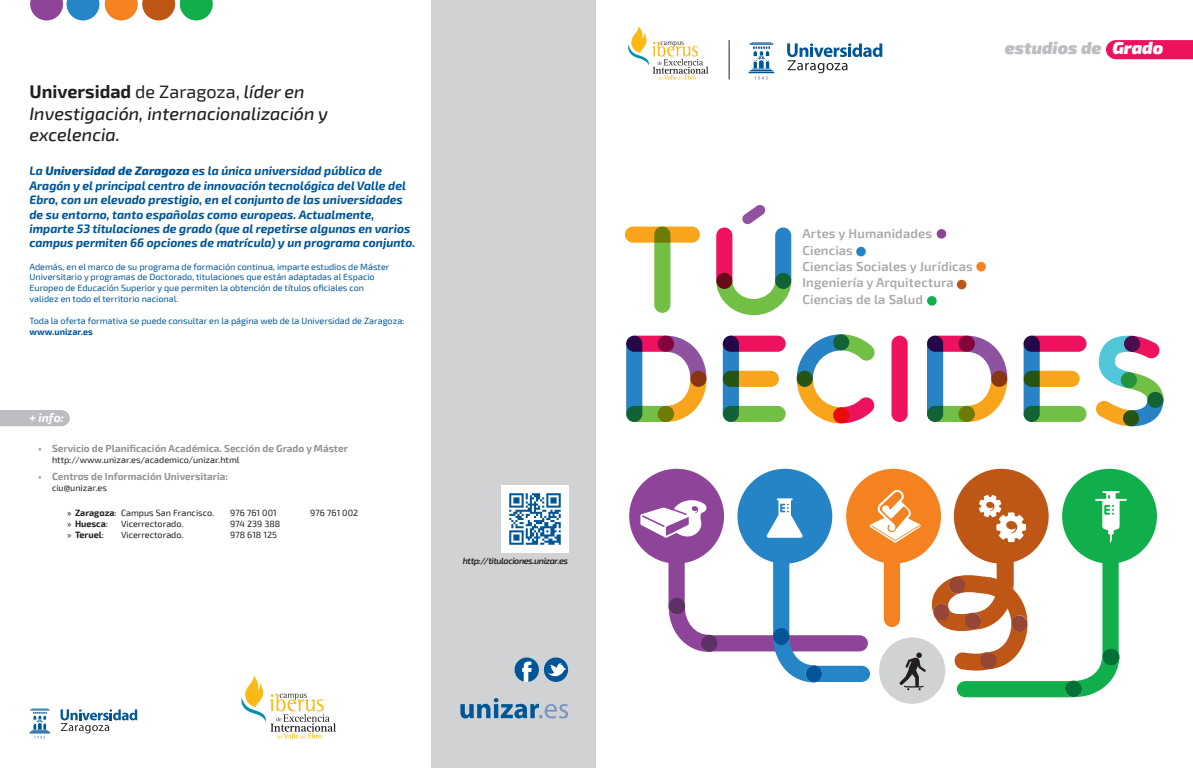
<style>
.page{position:relative;width:1193px;height:768px;background:#fff}
.page>*{position:absolute;margin:0;border:0;box-sizing:border-box;transform-origin:0 0}
.t1{font:italic 500 18px/21.6px "Exo 2";color:#231f20}
.t2{font:italic 900 17px "Exo 2";color:#bcbdc0}
.t3{font:600 13px/16.4px "Exo 2";letter-spacing:.01em;color:#a8a9ad}
.t4{font:italic 700 12px/14.4px "Exo 2";color:#015698}
.t5{font:italic 700 12px "Exo 2";color:#fff}
.t6{font:700 10px "Exo 2";color:#939598}
.t7{font:9px/10.8px "Exo 2";color:#015698}
.t8{font:9px "Exo 2";color:#231f20}
.t9{font:italic 600 9px "Exo 2";letter-spacing:-.05em;color:#231f20}
.t10{font:700 9px "Exo 2";color:#231f20}
.t11{font:700 9px "Exo 2";color:#015698}
.s1{font-weight:700;font-style:normal}
.s2{font-weight:400;font-style:normal}
.s3{font-weight:800}
.s4{font-weight:700}
.s5{font-weight:400}
.s6{font-size:17.2px;color:#fff}
</style>
<div class="page">
<div style="left:654px;top:226px;width:16px;height:87px;background:#71bf44;border-radius:8px"></div>
<svg style="left:625px;top:226px;width:75px;height:17px"></svg>
<div style="left:716px;top:227px;width:16px;height:62px;background:#ed115e;border-radius:8px"></div>
<div style="left:775px;top:227px;width:16px;height:62px;background:#2783c5;border-radius:8px"></div>
<svg style="left:716px;top:273px;width:75px;height:42px"></svg>
<svg style="left:742px;top:205px;width:23px;height:19px"></svg>
<div style="left:723px;top:336px;width:16px;height:86px;background:#2783c5;border-radius:8px"></div>
<svg style="left:723px;top:336px;width:63px;height:16px"></svg>
<svg style="left:723px;top:406px;width:63px;height:16px"></svg>
<svg style="left:723px;top:371px;width:56px;height:16px"></svg>
<div style="left:626px;top:336px;width:16px;height:86px;background:#2783c5;border-radius:8px"></div>
<svg style="left:626px;top:336px;width:48px;height:16px"></svg>
<svg style="left:626px;top:406px;width:48px;height:16px"></svg>
<svg style="left:658px;top:336px;width:48px;height:86px"></svg>
<div style="left:1023px;top:336px;width:17px;height:86px;background:#2783c5;border-radius:8px"></div>
<svg style="left:1023px;top:336px;width:63px;height:16px"></svg>
<svg style="left:1023px;top:406px;width:63px;height:16px"></svg>
<svg style="left:1023px;top:371px;width:57px;height:16px"></svg>
<svg style="left:797px;top:334px;width:77px;height:89px"></svg>
<div style="left:927px;top:336px;width:16px;height:86px;background:#2783c5;border-radius:8px"></div>
<svg style="left:927px;top:336px;width:48px;height:16px"></svg>
<svg style="left:927px;top:406px;width:48px;height:16px"></svg>
<svg style="left:958px;top:336px;width:49px;height:86px"></svg>
<div style="left:891px;top:336px;width:17px;height:86px;background:#ed115e;border-radius:8px"></div>
<svg style="left:1096px;top:336px;width:67px;height:90px"></svg>
<svg style="left:1106px;top:40px;width:87px;height:19px;background:#ed1762"></svg>
<div style="left:431px;top:0;width:164px;height:768px;background:#d1d2d4"></div>
<svg style="left:0;top:410px;width:70px;height:16px"></svg>
<img style="left:501px;top:486px;width:67px;height:67px">
<svg style="left:460px;top:698px;width:108px;height:20px"></svg>
<svg style="left:241px;top:675px;width:95px;height:63px"></svg>
<svg style="left:628px;top:26px;width:80px;height:53px"></svg>
<svg style="left:514px;top:657px;width:54px;height:25px"></svg>
<div style="left:629px;top:469px;width:95px;height:94px;background:#8e4599;border-radius:50%"></div>
<div style="left:737px;top:469px;width:95px;height:94px;background:#2484c6;border-radius:50%"></div>
<div style="left:846px;top:469px;width:95px;height:94px;background:#f58220;border-radius:50%"></div>
<div style="left:879px;top:637px;width:66px;height:67px;background:#d1d2d4;border-radius:50%"></div>
<div style="left:954px;top:469px;width:95px;height:94px;background:#be5616;border-radius:50%"></div>
<div style="left:1062px;top:469px;width:95px;height:94px;background:#11af4b;border-radius:50%"></div>
<svg style="left:30px;top:0;width:69px;height:20px"></svg>
<svg style="left:105px;top:0;width:108px;height:20px"></svg>
<hr style="left:729px;top:40px;width:1px;height:39px;background:#231f20">
<svg style="left:640px;top:488px;width:487px;height:209px"></svg>
<div style="left:806px;top:665px;width:16px;height:17px;background:#015698;border-radius:50%"></div>
<svg style="left:61px;top:709px;width:76px;height:24px"></svg>
<svg style="left:30px;top:708px;width:20px;height:30px"></svg>
<svg style="left:787px;top:43px;width:95px;height:30px"></svg>
<svg style="left:749px;top:42px;width:25px;height:37px"></svg>
<div style="left:937px;top:229px;width:9px;height:10px;background:#8e4599;border-radius:50%"></div>
<div style="left:856px;top:247px;width:10px;height:9px;background:#2585c6;border-radius:50%"></div>
<div style="left:976px;top:262px;width:10px;height:9px;background:#f58220;border-radius:50%"></div>
<div style="left:957px;top:280px;width:9px;height:9px;background:#be5616;border-radius:50%"></div>
<div style="left:927px;top:296px;width:10px;height:10px;background:#11af4b;border-radius:50%"></div>
<h1 class="t1" style="left:30px;top:81px;width:300px"><span class="s1">Universidad</span> <span class="s2">de Zaragoza,</span> líder en<br>Investigación, internacionalización y excelencia.</h1>
<p class="t4" style="left:30px;top:164px;width:387px">La <span class="s3">Universidad de Zaragoza</span> es la única universidad pública de Aragón y el principal centro de innovación tecnológica del Valle del Ebro, con un elevado prestigio, en el conjunto de las universidades de su entorno, tanto españolas como europeas. Actualmente, imparte 53 titulaciones de grado (que al repetirse algunas en varios campus permiten 66 opciones de matrícula) y un programa conjunto.</p>
<p class="t7" style="left:30px;top:261px;width:361px">Además, en el marco de su programa de formación continua, imparte estudios de Máster Universitario y programas de Doctorado, titulaciones que están adaptadas al Espacio Europeo de Educación Superior y que permiten la obtención de títulos oficiales con validez en todo el territorio nacional.</p>
<p class="t7" style="left:30px;top:316px;width:376px">Toda la oferta formativa se puede consultar en la página web de la Universidad de Zaragoza:</p>
<p class="t11" style="left:30px;top:326px;width:65px">www.unizar.es</p>
<p class="t5" style="left:30px;top:410px;width:36px">+ info:</p>
<p class="t6" style="left:38px;top:442px;width:311px">• Servicio de Planificación Académica. Sección de Grado y Máster</p>
<p class="t8" style="left:52px;top:454px;width:189px">http://www.unizar.es/academico/unizar.html</p>
<p class="t6" style="left:38px;top:471px;width:192px">• Centros de Información Universitaria:</p>
<p class="t8" style="left:52px;top:482px;width:56px">ciu@unizar.es</p>
<p class="t8" style="left:67px;top:507px;width:149px">» <span class="s4">Zaragoza</span>: Campus San Francisco.</p>
<p class="t8" style="left:230px;top:507px;width:48px">976 761 001</p>
<p class="t8" style="left:310px;top:507px;width:50px">976 761 002</p>
<p class="t10" style="left:67px;top:518px;width:43px"><span class="s5">»</span> Huesca<span class="s5">:</span></p>
<p class="t8" style="left:121px;top:518px;width:64px">Vicerrectorado.</p>
<p class="t8" style="left:230px;top:518px;width:52px">974 239 388</p>
<p class="t10" style="left:67px;top:529px;width:38px"><span class="s5">»</span> Teruel<span class="s5">:</span></p>
<p class="t8" style="left:121px;top:529px;width:64px">Vicerrectorado.</p>
<p class="t8" style="left:230px;top:529px;width:48px">978 618 125</p>
<p class="t9" style="left:463px;top:555px;width:107px">http://titulaciones.unizar.es</p>
<h2 class="t2" style="left:1005px;top:38px;width:160px">estudios de <span class="s6">Grado</span></h2>
<p class="t3" style="left:802px;top:226px;width:172px">Artes y Humanidades<br>Ciencias<br>Ciencias Sociales y Jurídicas<br>Ingeniería y Arquitectura<br>Ciencias de la Salud</p>
</div>
